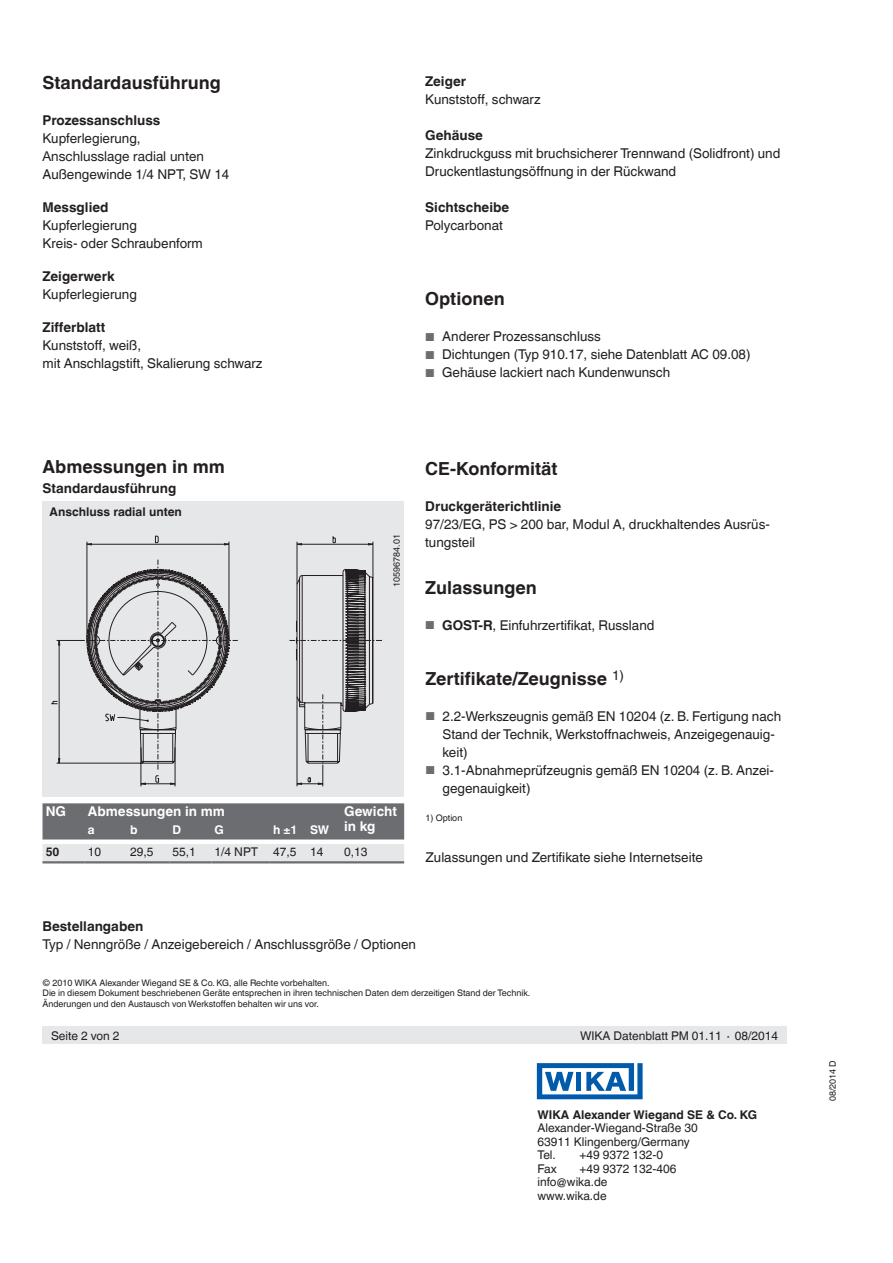
<style>
.page{position:relative;width:893px;height:1263px;background:#fff}
.page>*{position:absolute;margin:0;border:0;box-sizing:border-box;transform-origin:0 0}
.t1{font:700 18px "Helvetica World";color:#231f20}
.t2{font:13.5px/18px "Helvetica World";color:#231f20}
.t3{font:700 13.5px "Helvetica World";color:#231f20}
.t4{font:700 13.5px "Helvetica World";color:#fff}
.t5{font:13.5px "Helvetica Neue";color:#231f20}
.t6{font:12px/13.5px "Helvetica World";color:#231f20}
.t7{font:700 12px "Helvetica World";color:#231f20}
.t8{font:700 12px "Helvetica World";color:#fff}
.t9{font:9px/10.5px "Helvetica World";color:#231f20}
.s1{font-size:11.55px;color:#6c6d70}
.s2{font-weight:700}
</style>
<div class="page">
<svg style="left:537px;top:1063px;width:106px;height:36px"></svg>
<div style="left:43px;top:1027px;width:744px;height:17px;background:#e6e7e9"></div>
<div style="left:43px;top:501px;width:361px;height:296px;background:#e6e7e9"></div>
<svg style="left:56px;top:640px;width:268px;height:147px"></svg>
<svg style="left:90px;top:730px;width:251px;height:34px"></svg>
<svg style="left:86px;top:541px;width:296px;height:189px"></svg>
<svg style="left:43px;top:803px;width:361px;height:58px;background:#9c9c9f"></svg>
<hr style="left:43px;top:861px;width:42px;height:2px;background:#6c6d70">
<hr style="left:85px;top:861px;width:42px;height:2px;background:#6c6d70">
<hr style="left:127px;top:861px;width:42px;height:2px;background:#6c6d70">
<hr style="left:169px;top:861px;width:42px;height:2px;background:#6c6d70">
<hr style="left:211px;top:861px;width:59px;height:2px;background:#6c6d70">
<hr style="left:270px;top:861px;width:37px;height:2px;background:#6c6d70">
<hr style="left:307px;top:861px;width:34px;height:2px;background:#6c6d70">
<hr style="left:341px;top:861px;width:63px;height:2px;background:#6c6d70">
<h1 class="t1" style="left:43px;top:73px;width:180px">Standardausführung</h1>
<p class="t3" style="left:43px;top:113px;width:119px">Prozessanschluss</p>
<p class="t2" style="left:43px;top:130px;width:100px">Kupferlegierung,</p>
<p class="t5" style="left:43px;top:149px;width:163px">Anschlusslage radial unten</p>
<p class="t2" style="left:43px;top:166px;width:188px">Außengewinde 1/4 NPT, SW 14</p>
<p class="t3" style="left:43px;top:200px;width:68px">Messglied</p>
<p class="t2" style="left:43px;top:217px;width:162px">Kupferlegierung<br>Kreis- oder Schraubenform</p>
<p class="t3" style="left:43px;top:269px;width:74px">Zeigerwerk</p>
<p class="t2" style="left:43px;top:286px;width:96px">Kupferlegierung</p>
<p class="t3" style="left:43px;top:320px;width:64px">Zifferblatt</p>
<p class="t2" style="left:43px;top:337px;width:221px">Kunststoff, weiß,<br>mit Anschlagstift, Skalierung schwarz</p>
<p class="t3" style="left:425px;top:74px;width:42px">Zeiger</p>
<p class="t2" style="left:425px;top:91px;width:117px">Kunststoff, schwarz</p>
<p class="t3" style="left:425px;top:128px;width:59px">Gehäuse</p>
<p class="t2" style="left:425px;top:145px;width:357px">Zinkdruckguss mit bruchsicherer Trennwand (Solidfront) und<br>Druckentlastungsöffnung in der Rückwand</p>
<p class="t3" style="left:425px;top:200px;width:85px">Sichtscheibe</p>
<p class="t2" style="left:425px;top:217px;width:79px">Polycarbonat</p>
<h1 class="t1" style="left:425px;top:288px;width:81px">Optionen</h1>
<p class="t2" style="left:425px;top:328px;width:177px"><span class="s1">■</span> Anderer Prozessanschluss</p>
<p class="t2" style="left:425px;top:346px;width:327px"><span class="s1">■</span> Dichtungen (Typ 910.17, siehe Datenblatt AC 09.08)</p>
<p class="t2" style="left:425px;top:364px;width:247px"><span class="s1">■</span> Gehäuse lackiert nach Kundenwunsch</p>
<h1 class="t1" style="left:43px;top:456px;width:184px">Abmessungen in mm</h1>
<p class="t7" style="left:50px;top:505px;width:134px">Anschluss radial unten</p>
<p class="t3" style="left:43px;top:480px;width:135px">Standardausführung</p>
<p class="t9" style="left:391px;top:587px;width:54px;rotate:-90deg">10596784.01</p>
<p class="t4" style="left:46px;top:804px;width:22px">NG</p>
<p class="t4" style="left:88px;top:804px;width:138px">Abmessungen in mm</p>
<p class="t4" style="left:344px;top:804px;width:54px">Gewicht</p>
<p class="t8" style="left:88px;top:823px;width:8px">a</p>
<p class="t8" style="left:130px;top:823px;width:9px">b</p>
<p class="t8" style="left:172px;top:823px;width:10px">D</p>
<p class="t8" style="left:215px;top:823px;width:11px">G</p>
<p class="t8" style="left:273px;top:823px;width:104px">h ±1 SW <sup>in</sup> <sup>kg</sup></p>
<p class="t7" style="left:46px;top:845px;width:15px">50</p>
<p class="t6" style="left:88px;top:845px;width:15px">10</p>
<p class="t6" style="left:130px;top:845px;width:25px">29,5</p>
<p class="t6" style="left:172px;top:845px;width:25px">55,1</p>
<p class="t6" style="left:215px;top:845px;width:110px">1/4 NPT 47,5 14</p>
<p class="t6" style="left:344px;top:845px;width:25px">0,13</p>
<h1 class="t1" style="left:425px;top:459px;width:134px">CE-Konformität</h1>
<p class="t3" style="left:425px;top:499px;width:138px">Druckgeräterichtlinie</p>
<p class="t2" style="left:425px;top:516px;width:346px">97/23/EG, PS &gt; 200 bar, Modul A, druckhaltendes Ausrüs&shy;tungsteil</p>
<h1 class="t1" style="left:425px;top:577px;width:113px">Zulassungen</h1>
<p class="t2" style="left:425px;top:616px;width:231px"><span class="s1">■</span> <span class="s2">GOST-R</span>, Einfuhrzertifikat, Russland</p>
<h1 class="t1" style="left:426px;top:668px;width:200px">Zertifikate/Zeugnisse <sup>1)</sup></h1>
<p class="t2" style="left:443px;top:707px;width:340px;text-indent:-17px"><span class="s1">■</span> 2.2-Werkszeugnis gemäß EN 10204 (z. B. Fertigung nach<br>Stand der Technik, Werkstoffnachweis, Anzeigegenauig&shy;keit)</p>
<p class="t2" style="left:443px;top:761px;width:333px;text-indent:-17px"><span class="s1">■</span> 3.1-Abnahmeprüfzeugnis gemäß EN 10204 (z. B. Anzei&shy;gegenauigkeit)</p>
<p class="t9" style="left:426px;top:813px;width:38px">1) Option</p>
<p class="t2" style="left:426px;top:848px;width:279px">Zulassungen und Zertifikate siehe Internetseite</p>
<p class="t3" style="left:43px;top:919px;width:102px">Bestellangaben</p>
<p class="t2" style="left:43px;top:936px;width:375px">Typ / Nenngröße / Anzeigebereich / Anschlussgröße / Optionen</p>
<p class="t9" style="left:43px;top:977px;width:489px">© 2010 WIKA Alexander Wiegand SE &amp; Co. KG, alle Rechte vorbehalten.<br>Die in diesem Dokument beschriebenen Geräte entsprechen in ihren technischen Daten dem derzeitigen Stand der Technik.<br>Änderungen und den Austausch von Werkstoffen behalten wir uns vor.</p>
<p class="t6" style="left:51px;top:1029px;width:70px">Seite 2 von 2</p>
<p class="t6" style="left:580px;top:1029px;width:200px">WIKA Datenblatt PM 01.11 ∙ 08/2014</p>
<p class="t7" style="left:537px;top:1107px;width:221px">WIKA Alexander Wiegand SE &amp; Co. KG</p>
<p class="t6" style="left:537px;top:1121px;width:162px">Alexander-Wiegand-Straße 30<br>63911 Klingenberg/Germany<br>Tel.</p>
<p class="t6" style="left:579px;top:1148px;width:85px">+49 9372 132-0</p>
<p class="t6" style="left:537px;top:1161px;width:21px">Fax</p>
<p class="t6" style="left:537px;top:1161px;width:140px;text-indent:42px">+49 9372 132-406 info@wika.de www.wika.de</p>
<p class="t9" style="left:827px;top:1101px;width:43px;rotate:-90deg">08/2014 D</p>
</div>
